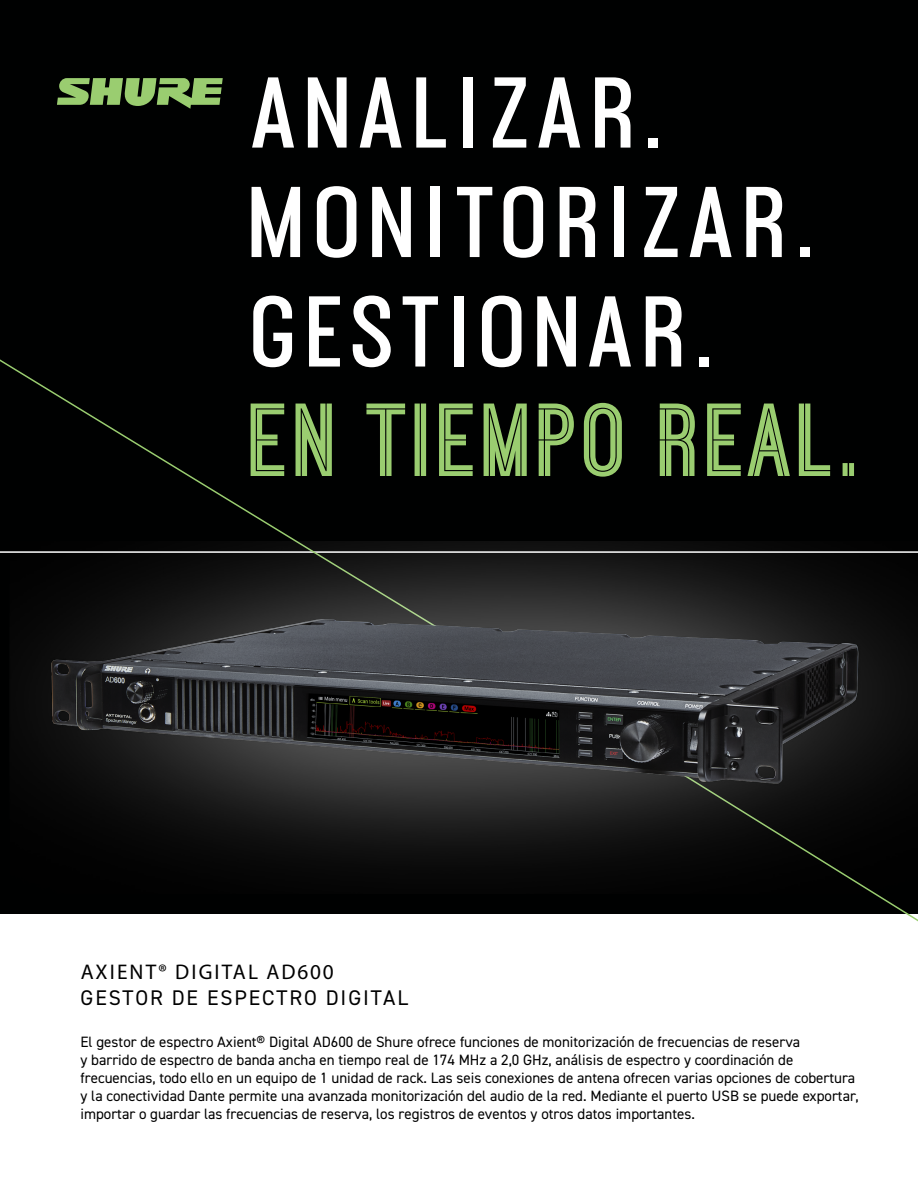
<style>
.page{position:relative;width:918px;height:1188px;background:#fff}
.page>*{position:absolute;margin:0;border:0;box-sizing:border-box;transform-origin:0 0}
.t1{font:700 88.5px/109.5px "Ostrich Proper";letter-spacing:.05em;color:#fff}
.t2{font:88.5px "Ostrich Proper Inline Open";letter-spacing:.055em;color:#9acd70}
.t3{font:21.3px "DIN2014";letter-spacing:.09em;color:#000}
.t4{font:21.3px "Myriad Pro";letter-spacing:.1em;color:#000}
.t5{font:15px/18px "DIN2014";color:#000}
</style>
<div class="page">
<div style="left:0;top:0;width:918px;height:914px;background:#000101"></div>
<svg style="left:0;top:359px;width:507px;height:194px"></svg>
<svg style="left:57px;top:78px;width:166px;height:31px"></svg>
<img style="left:1px;top:542px;width:917px;height:352px">
<h1 class="t1" style="left:249px;top:56px;width:567px">ANALIZAR.<br>MONITORIZAR.<br>GESTIONAR.</h1>
<h1 class="t2" style="left:249px;top:386px;width:611px">EN TIEMPO REAL.</h1>
<h2 class="t4" style="left:81px;top:958px;width:254px">AXIENT® DIGITAL AD600</h2>
<h2 class="t3" style="left:81px;top:985px;width:329px">GESTOR DE ESPECTRO DIGITAL</h2>
<p class="t5" style="left:81px;top:1033px;width:780px">El gestor de espectro Axient® Digital AD600 de Shure ofrece funciones de monitorización de frecuencias de reserva<br>y barrido de espectro de banda ancha en tiempo real de 174 MHz a 2,0 GHz, análisis de espectro y coordinación de frecuencias, todo ello en un equipo de 1 unidad de rack. Las seis conexiones de antena ofrecen varias opciones de cobertura y la conectividad Dante permite una avanzada monitorización del audio de la red. Mediante el puerto USB se puede exportar, importar o guardar las frecuencias de reserva, los registros de eventos y otros datos importantes.</p>
</div>
